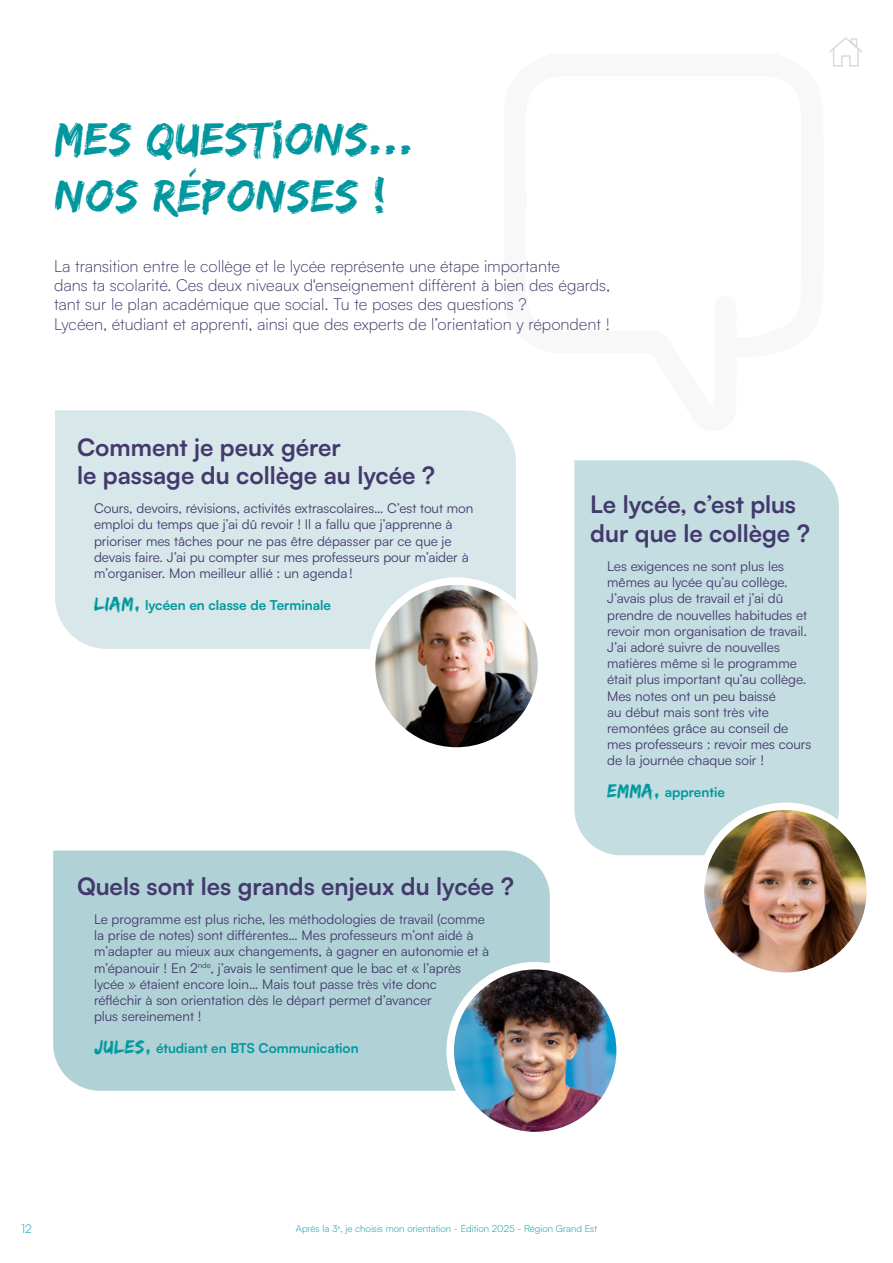
<style>
.page{position:relative;width:893px;height:1263px;background:#fff}
.page>*{position:absolute;margin:0;border:0;box-sizing:border-box;transform-origin:0 0}
.t1{font:47.25px/56.7px "Edo SZ";letter-spacing:.02em;color:#00979f}
.t2{font:700 24px/28.8px "Satoshi";color:#43396c}
.t3{font:300 16.5px/19.2px "Satoshi";color:#43396c}
.t4{font:13.5px/16.2px "Satoshi";color:#43396c}
.t5{font:700 13.5px "Satoshi";color:#00979f}
.t6{font:300 12px "Satoshi";color:#00979f}
.t7{font:300 9.75px "Satoshi";color:#00979f}
.s1{font-family:"Edo SZ";font-weight:400;font-size:19.5px}
</style>
<div class="page">
<div style="left:55px;top:410px;width:461px;height:239px;background:#d7e7ea"></div>
<img style="left:372px;top:581px;width:169px;height:170px;border-radius:85px">
<div style="left:368px;top:577px;width:177px;height:178px;border:8px solid #fff;border-radius:50%"></div>
<div style="left:574px;top:460px;width:265px;height:395px;background:#c4dde0"></div>
<img style="left:700px;top:808px;width:165px;height:163px">
<div style="left:697px;top:802px;width:177px;height:178px;border:8px solid #fff;border-radius:50%"></div>
<div style="left:53px;top:850px;width:497px;height:241px;background:#b0d2d6"></div>
<img style="left:450px;top:966px;width:170px;height:169px;border-radius:85px">
<div style="left:446px;top:962px;width:178px;height:177px;border:8px solid #fff;border-radius:50%"></div>
<svg style="left:829px;top:37px;width:34px;height:30px"></svg>
<h1 class="t1" style="left:55px;top:109px;width:360px">MES QUEST¡ONS...<br>NOS RÉPONSES !</h1>
<p class="t3" style="left:54px;top:256px;width:558px">La transition entre le collège et le lycée représente une étape importante<br>dans ta scolarité. Ces deux niveaux d'enseignement diffèrent à bien des égards, tant sur le plan académique que social. Tu te poses des questions ?<br>Lycéen, étudiant et apprenti, ainsi que des experts de l’orientation y répondent !</p>
<h2 class="t2" style="left:77px;top:431px;width:360px">Comment je peux gérer<br>le passage du collège au lycée ?</h2>
<p class="t4" style="left:94px;top:500px;width:381px">Cours, devoirs, révisions, activités extrascolaires… C’est tout mon emploi du temps que j’ai dû revoir ! Il a fallu que j’apprenne à prioriser mes tâches pour ne pas être dépasser par ce que je devais faire. J’ai pu compter sur mes professeurs pour m’aider à m’organiser. Mon meilleur allié : un agenda!</p>
<p class="t5" style="left:94px;top:595px;width:239px"><span class="s1">LIAM,</span> lycéen en classe de Terminale</p>
<h2 class="t2" style="left:77px;top:870px;width:439px">Quels sont les grands enjeux du lycée ?</h2>
<p class="t4" style="left:94px;top:910px;width:397px">Le programme est plus riche, les méthodologies de travail (comme la prise de notes) sont différentes… Mes professeurs m’ont aidé à m’adapter au mieux aux changements, à gagner en autonomie et à m’épanouir ! En 2<sup>nde</sup>, j’avais le sentiment que le bac et « l’après lycée » étaient encore loin… Mais tout passe très vite donc<br>réfléchir à son orientation dès le départ permet d’avancer<br>plus sereinement !</p>
<p class="t5" style="left:94px;top:1038px;width:266px"><span class="s1">JULES,</span> étudiant en BTS Communication</p>
<h2 class="t2" style="left:590px;top:489px;width:221px">Le lycée, c’est plus dur que le collège ?</h2>
<p class="t4" style="left:607px;top:557px;width:206px">Les exigences ne sont plus les mêmes au lycée qu’au collège.<br>J’avais plus de travail et j’ai dû prendre de nouvelles habitudes et revoir mon organisation de travail.<br>J’ai adoré suivre de nouvelles matières même si le programme était plus important qu’au collège.<br>Mes notes ont un peu baissé<br>au début mais sont très vite remontées grâce au conseil de mes professeurs : revoir mes cours de la journée chaque soir !</p>
<p class="t5" style="left:607px;top:782px;width:119px"><span class="s1">EMMA,</span> apprentie</p>
<p class="t6" style="left:21px;top:1221px;width:12px">12</p>
<p class="t7" style="left:296px;top:1222px;width:303px">Après la 3<sup>e</sup>, je choisis mon orientation - Édition 2025 - Région Grand Est</p>
</div>
